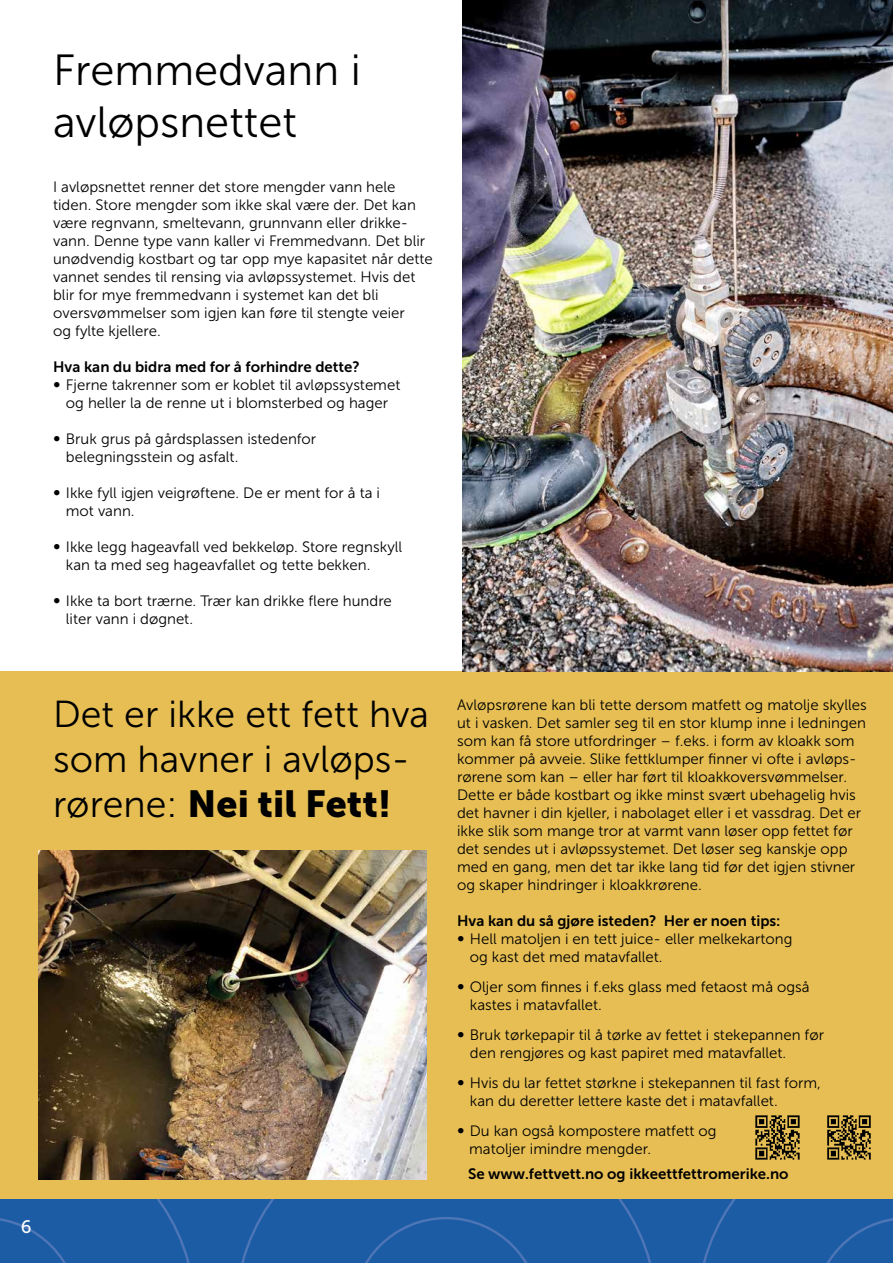
<style>
.page{position:relative;width:893px;height:1263px;background:#fff}
.page>*{position:absolute;margin:0;border:0;box-sizing:border-box;transform-origin:0 0}
.t1{font:43.5px/52.2px "Museo Sans 300";color:#000}
.t2{font:37.5px/45px "Museo Sans 300";color:#000}
.t3{font:37.5px "Museo Sans 900";color:#000}
.t4{font:18px "Museo Sans 500";color:#fff}
.t5{font:15px/18px "Museo Sans 300";color:#000}
.t6{font:15px "Museo Sans 700";color:#000}
.s1{font-family:"Helvetica Neue LT Std"}
.s2{font-family:"Museo Sans 300"}
</style>
<div class="page">
<div style="left:0;top:672px;width:893px;height:591px;background:#e6be54"></div>
<div style="left:0;top:1199px;width:893px;height:64px;background:#1b5ca4"></div>
<img style="left:463px;top:0;width:430px;height:672px">
<img style="left:38px;top:850px;width:388px;height:329px">
<img style="left:755px;top:1115px;width:45px;height:45px">
<img style="left:827px;top:1115px;width:44px;height:45px">
<h1 class="t1" style="left:53px;top:44px;width:309px">Fremmedvann i avløpsnettet</h1>
<p class="t5" style="left:53px;top:178px;width:381px">I avløpsnettet renner det store mengder vann hele tiden. Store mengder som ikke skal være der. Det kan være regnvann, smeltevann, grunnvann eller drikke&shy;vann. Denne type vann kaller vi Fremmedvann. Det blir unødvendig kostbart og tar opp mye kapasitet når dette vannet sendes til rensing via avløpssystemet. Hvis det blir for mye fremmedvann i systemet kan det bli oversvømmelser som igjen kan føre til stengte veier<br>og fylte kjellere.</p>
<p class="t6" style="left:53px;top:358px;width:308px">Hva kan du bidra med for å forhindre dette?</p>
<p class="t5" style="left:53px;top:376px;width:349px;text-align:center"><span class="s1">•</span> Fjerne takrenner som er koblet til avløpssystemet og heller la de renne ut i blomsterbed og hager</p>
<p class="t5" style="left:66px;top:430px;width:252px;text-indent:-13px"><span class="s1">•</span> Bruk grus på gårdsplassen istedenfor belegningsstein og asfalt.</p>
<p class="t5" style="left:66px;top:484px;width:316px;text-indent:-13px"><span class="s1">•</span> Ikke fyll igjen veigrøftene. De er ment for å ta i mot vann.</p>
<p class="t5" style="left:66px;top:538px;width:338px;text-indent:-13px"><span class="s1">•</span> Ikke legg hageavfall ved bekkeløp. Store regnskyll kan ta med seg hageavfallet og tette bekken.</p>
<p class="t5" style="left:66px;top:592px;width:327px;text-indent:-13px"><span class="s1">•</span> Ikke ta bort trærne. Trær kan drikke flere hundre liter vann i døgnet.</p>
<h2 class="t2" style="left:53px;top:691px;width:377px">Det er ikke ett fett hva som havner i avløps-</h2>
<h2 class="t3" style="left:53px;top:782px;width:340px"><span class="s2">rørene:</span> Nei til Fett!</h2>
<p class="t4" style="left:21px;top:1216px;width:12px">6</p>
<p class="t5" style="left:457px;top:696px;width:411px">Avløpsrørene kan bli tette dersom matfett og matolje skylles ut i vasken. Det samler seg til en stor klump inne i ledningen som kan få store utfordringer – f.eks. i form av kloakk som kommer på avveie. Slike fettklumper finner vi ofte i avløps&shy;rørene som kan – eller har ført til kloakkoversvømmelser.<br>Dette er både kostbart og ikke minst svært ubehagelig hvis det havner i din kjeller, i nabolaget eller i et vassdrag. Det er ikke slik som mange tror at varmt vann løser opp fettet før det sendes ut i avløpssystemet. Det løser seg kanskje opp med en gang, men det tar ikke lang tid før det igjen stivner og skaper hindringer i kloakkrørene.</p>
<p class="t6" style="left:457px;top:912px;width:325px">Hva kan du så gjøre isteden? Her er noen tips:</p>
<p class="t5" style="left:470px;top:930px;width:324px;text-indent:-13px"><span class="s1">•</span> Hell matoljen i en tett juice- eller melkekartong og kast det med matavfallet.</p>
<p class="t5" style="left:470px;top:978px;width:341px;text-indent:-13px"><span class="s1">•</span> Oljer som finnes i f.eks glass med fetaost må også kastes i matavfallet.</p>
<p class="t5" style="left:470px;top:1026px;width:356px;text-indent:-13px"><span class="s1">•</span> Bruk tørkepapir til å tørke av fettet i stekepannen før den rengjøres og kast papiret med matavfallet.</p>
<p class="t5" style="left:470px;top:1074px;width:353px;text-indent:-13px"><span class="s1">•</span> Hvis du lar fettet størkne i stekepannen til fast form, kan du deretter lettere kaste det i matavfallet.</p>
<p class="t5" style="left:469px;top:1122px;width:249px;text-indent:-12px"><span class="s1">•</span> Du kan også kompostere matfett og matoljer imindre mengder.</p>
<p class="t6" style="left:468px;top:1166px;width:322px">Se www.fettvett.no og ikkeettfettromerike.no</p>
</div>
